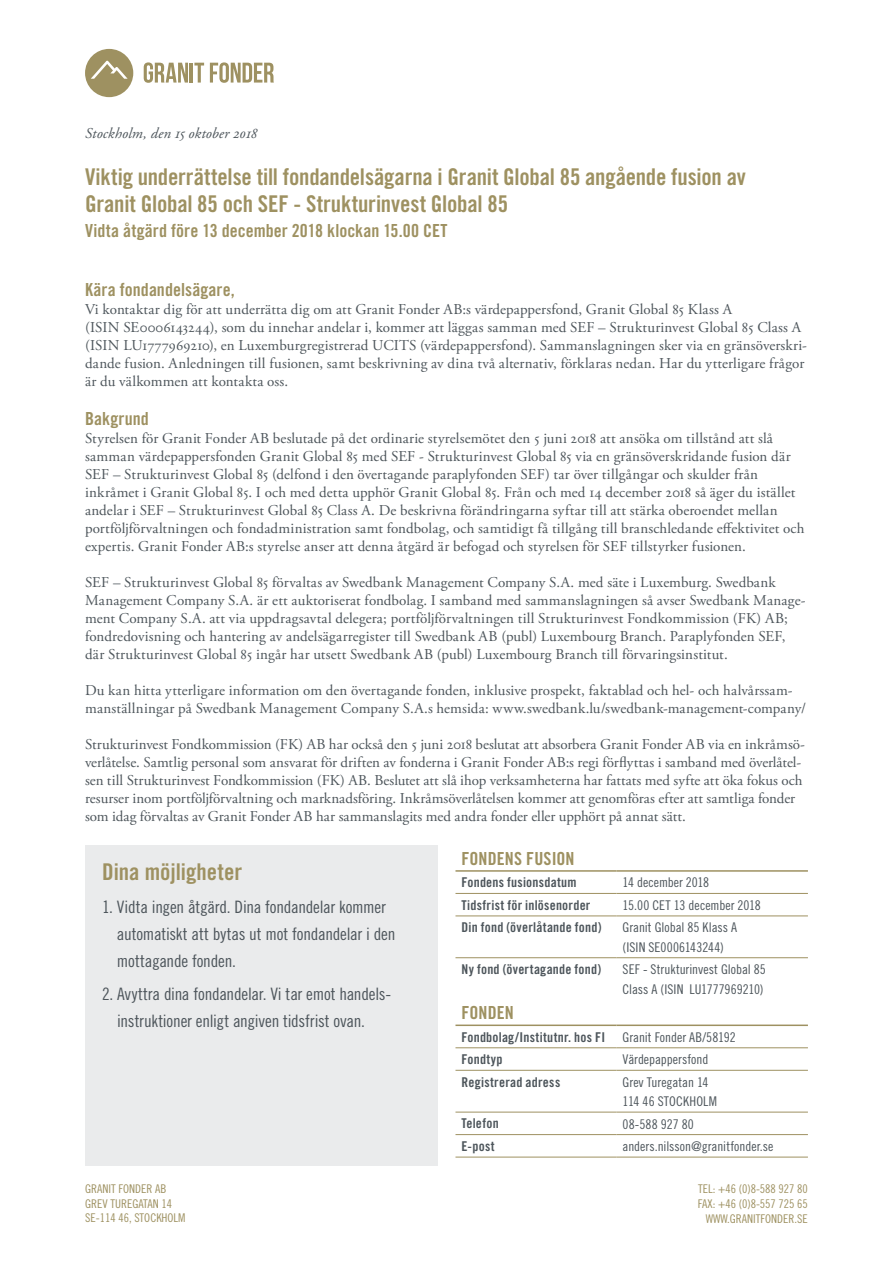
<style>
.page{position:relative;width:893px;height:1263px;background:#fff}
.page>*{position:absolute;margin:0;border:0;box-sizing:border-box;transform-origin:0 0}
.Bullet_underrubrik{font:23.1px/26.8px "Trade Gothic Bold Cond Twenty";letter-spacing:-.005em;color:#9e9161}
.Underrubrik{font:18px "Trade Gothic Bold Cond Twenty";letter-spacing:.005em;color:#9e9161}
.Bullet_underrubrik-2{font:17.1px/26.8px "Trade Gothic Cond Eighteen";letter-spacing:-.015em;color:#4d555b}
.Brödtext{font:15px/18px "Adobe Garamond Pro";letter-spacing:.005em;color:#4d555b}
.Brödtext-2{font:italic 15px "Adobe Garamond Pro";letter-spacing:.005em;color:#4d555b}
.Bullet_underrubrik-3{font:13.5px "Trade Gothic Bold Cond Twenty";letter-spacing:.015em;color:#4d555b}
.Bullet_underrubrik-4{font:13.35px/19.4px "Trade Gothic Cond Eighteen";color:#4d555b}
.t1{font:12px "Trade Gothic Cond Eighteen";color:#9e9161}
</style>
<div class="page">
<svg style="left:144px;top:62px;width:44px;height:21px"></svg>
<hr style="left:190px;top:63px;width:3px;height:20px;background:#9e9161">
<svg style="left:194px;top:63px;width:10px;height:20px"></svg>
<svg style="left:210px;top:62px;width:64px;height:21px"></svg>
<svg style="left:85px;top:49px;width:48px;height:48px"></svg>
<div style="left:85px;top:845px;width:352px;height:320px;background:#eaebec"></div>
<hr style="left:455px;top:893px;width:162px;height:1px;background:#9e9161">
<hr style="left:617px;top:893px;width:191px;height:1px;background:#9e9161">
<hr style="left:455px;top:915px;width:162px;height:1px;background:#9e9161">
<hr style="left:617px;top:915px;width:191px;height:1px;background:#9e9161">
<hr style="left:455px;top:957px;width:162px;height:1px;background:#9e9161">
<hr style="left:617px;top:957px;width:191px;height:1px;background:#9e9161">
<hr style="left:455px;top:1047px;width:162px;height:1px;background:#9e9161">
<hr style="left:617px;top:1047px;width:191px;height:1px;background:#9e9161">
<hr style="left:455px;top:1070px;width:162px;height:1px;background:#9e9161">
<hr style="left:617px;top:1070px;width:191px;height:1px;background:#9e9161">
<hr style="left:455px;top:1112px;width:162px;height:1px;background:#9e9161">
<hr style="left:617px;top:1112px;width:191px;height:1px;background:#9e9161">
<hr style="left:455px;top:1134px;width:162px;height:1px;background:#9e9161">
<hr style="left:617px;top:1134px;width:191px;height:1px;background:#9e9161">
<hr style="left:455px;top:1157px;width:162px;height:1px;background:#9e9161">
<hr style="left:617px;top:1157px;width:191px;height:1px;background:#9e9161">
<hr style="left:455px;top:870px;width:162px;height:2px;background:#9e9161">
<hr style="left:617px;top:870px;width:191px;height:2px;background:#9e9161">
<hr style="left:455px;top:1024px;width:162px;height:2px;background:#9e9161">
<hr style="left:617px;top:1024px;width:191px;height:2px;background:#9e9161">
<p class="Brödtext-2" style="left:85px;top:125px;width:173px">Stockholm, den 15 oktober 2018</p>
<p class="Bullet_underrubrik" style="left:85px;top:163px;width:662px">Viktig underrättelse till fondandelsägarna i Granit Global 85 angående fusion av<br>Granit Global 85 och SEF - Strukturinvest Global 85</p>
<p class="Underrubrik" style="left:85px;top:220px;width:364px">Vidta åtgärd före 13 december 2018 klockan 15.00 CET</p>
<p class="Underrubrik" style="left:85px;top:279px;width:151px">Kära fondandelsägare,</p>
<p class="Brödtext" style="left:85px;top:301px;width:723px">Vi kontaktar dig för att underrätta dig om att Granit Fonder AB:s värdepappersfond, Granit Global 85 Klass A<br>(ISIN SE0006143244), som du innehar andelar i, kommer att läggas samman med SEF – Strukturinvest Global 85 Class A (ISIN LU1777969210), en Luxemburgregistrerad UCITS (värdepappersfond). Sammanslagningen sker via en gränsöverskri&shy;dande fusion. Anledningen till fusionen, samt beskrivning av dina två alternativ, förklaras nedan. Har du ytterligare frågor är du välkommen att kontakta oss.</p>
<p class="Underrubrik" style="left:85px;top:408px;width:65px">Bakgrund</p>
<p class="Brödtext" style="left:85px;top:430px;width:721px">Styrelsen för Granit Fonder AB beslutade på det ordinarie styrelsemötet den 5 juni 2018 att ansöka om tillstånd att slå samman värdepappersfonden Granit Global 85 med SEF - Strukturinvest Global 85 via en gränsöverskridande fusion där SEF – Strukturinvest Global 85 (delfond i den övertagande paraplyfonden SEF) tar över tillgångar och skulder från inkråmet i Granit Global 85. I och med detta upphör Granit Global 85. Från och med 14 december 2018 så äger du istället andelar i SEF – Strukturinvest Global 85 Class A. De beskrivna förändringarna syftar till att stärka oberoendet mellan portföljförvaltningen och fondadministration samt fondbolag, och samtidigt få tillgång till branschledande effektivitet och expertis. Granit Fonder AB:s styrelse anser att denna åtgärd är befogad och styrelsen för SEF tillstyrker fusionen.</p>
<p class="Brödtext" style="left:85px;top:574px;width:722px">SEF – Strukturinvest Global 85 förvaltas av Swedbank Management Company S.A. med säte i Luxemburg. Swedbank Management Company S.A. är ett auktoriserat fondbolag. I samband med sammanslagningen så avser Swedbank Manage&shy;ment Company S.A. att via uppdragsavtal delegera; portföljförvaltningen till Strukturinvest Fondkommission (FK) AB; fondredovisning och hantering av andelsägarregister till Swedbank AB (publ) Luxembourg Branch. Paraplyfonden SEF, där Strukturinvest Global 85 ingår har utsett Swedbank AB (publ) Luxembourg Branch till förvaringsinstitut.</p>
<p class="Brödtext" style="left:85px;top:682px;width:722px">Du kan hitta ytterligare information om den övertagande fonden, inklusive prospekt, faktablad och hel- och halvårssam&shy;manställningar på Swedbank Management Company S.A.s hemsida: www.swedbank.lu/swedbank-management-company/</p>
<p class="Brödtext" style="left:85px;top:736px;width:721px">Strukturinvest Fondkommission (FK) AB har också den 5 juni 2018 beslutat att absorbera Granit Fonder AB via en inkråmsö&shy;verlåtelse. Samtlig personal som ansvarat för driften av fonderna i Granit Fonder AB:s regi förflyttas i samband med överlåtel&shy;sen till Strukturinvest Fondkommission (FK) AB. Beslutet att slå ihop verksamheterna har fattats med syfte att öka fokus och resurser inom portföljförvaltning och marknadsföring. Inkråmsöverlåtelsen kommer att genomföras efter att samtliga fonder som idag förvaltas av Granit Fonder AB har sammanslagits med andra fonder eller upphört på annat sätt.</p>
<p class="Bullet_underrubrik" style="left:102px;top:858px;width:142px">Dina möjligheter</p>
<p class="Bullet_underrubrik-2" style="left:117px;top:893px;width:280px;text-indent:-15px">1. Vidta ingen åtgärd. Dina fondandelar kommer automatiskt att bytas ut mot fondandelar i den mottagande fonden.</p>
<p class="Bullet_underrubrik-2" style="left:117px;top:980px;width:276px;text-indent:-15px">2. Avyttra dina fondandelar. Vi tar emot handels&shy;instruktioner enligt angiven tidsfrist ovan.</p>
<p class="Underrubrik" style="left:461px;top:847px;width:115px">FONDENS FUSION</p>
<p class="Bullet_underrubrik-3" style="left:461px;top:874px;width:117px">Fondens fusionsdatum</p>
<p class="Bullet_underrubrik-4" style="left:623px;top:873px;width:88px">14 december 2018</p>
<p class="Bullet_underrubrik-3" style="left:461px;top:897px;width:130px">Tidsfrist för inlösenorder</p>
<p class="Bullet_underrubrik-4" style="left:623px;top:895px;width:140px">15.00 CET 13 december 2018</p>
<p class="Bullet_underrubrik-3" style="left:461px;top:919px;width:142px">Din fond (överlåtande fond)</p>
<p class="Bullet_underrubrik-4" style="left:623px;top:918px;width:116px">Granit Global 85 Klass A (ISIN SE0006143244)</p>
<p class="Bullet_underrubrik-3" style="left:461px;top:961px;width:141px">Ny fond (övertagande fond)</p>
<p class="Bullet_underrubrik-4" style="left:623px;top:960px;width:145px">SEF - Strukturinvest Global 85<br>Class A (ISIN LU1777969210)</p>
<p class="Underrubrik" style="left:461px;top:1002px;width:54px">FONDEN</p>
<p class="Bullet_underrubrik-3" style="left:461px;top:1028px;width:145px">Fondbolag/Institutnr. hos FI</p>
<p class="Bullet_underrubrik-4" style="left:623px;top:1027px;width:115px">Granit Fonder AB/58192</p>
<p class="Bullet_underrubrik-3" style="left:461px;top:1051px;width:43px">Fondtyp</p>
<p class="Bullet_underrubrik-4" style="left:623px;top:1050px;width:87px">Värdepappersfond</p>
<p class="Bullet_underrubrik-3" style="left:461px;top:1073px;width:100px">Registrerad adress</p>
<p class="Bullet_underrubrik-4" style="left:623px;top:1072px;width:96px">Grev Turegatan 14<br>114 46 STOCKHOLM</p>
<p class="Bullet_underrubrik-3" style="left:461px;top:1115px;width:39px">Telefon</p>
<p class="Bullet_underrubrik-4" style="left:623px;top:1114px;width:73px">08-588 927 80</p>
<p class="Bullet_underrubrik-3" style="left:461px;top:1138px;width:35px">E-post</p>
<p class="Bullet_underrubrik-4" style="left:623px;top:1136px;width:152px">anders.nilsson@granitfonder.se</p>
<p class="t1" style="left:85px;top:1182px;width:83px">GRANIT FONDER AB</p>
<p class="t1" style="left:85px;top:1196px;width:89px">GREV TUREGATAN 14</p>
<p class="t1" style="left:85px;top:1211px;width:102px">SE-114 46, STOCKHOLM</p>
<p class="t1" style="left:698px;top:1182px;width:111px">TEL: +46 (0)8-588 927 80</p>
<p class="t1" style="left:698px;top:1197px;width:112px">FAX: +46 (0)8-557 725 65</p>
<p class="t1" style="left:706px;top:1212px;width:104px">WWW.GRANITFONDER.SE</p>
</div>
